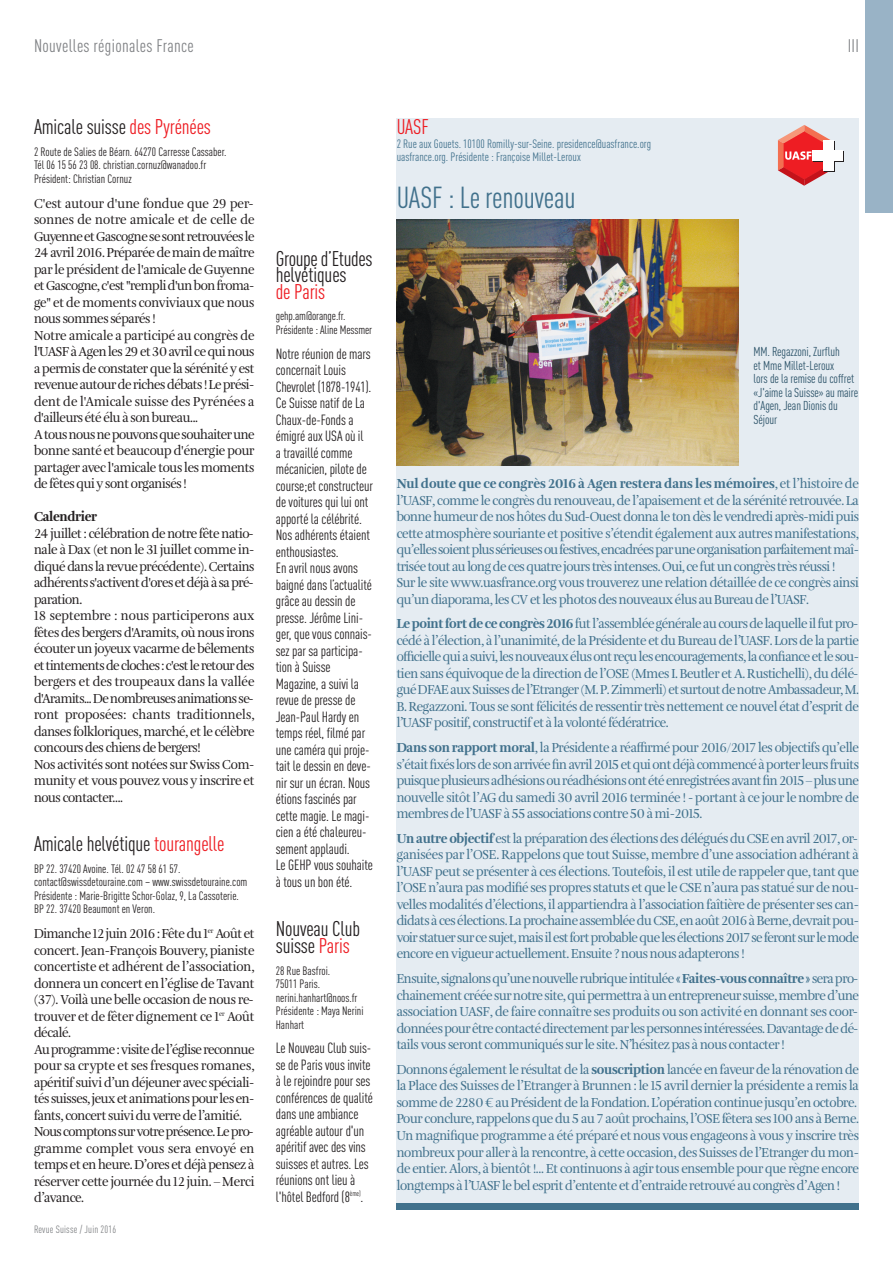
<style>
.page{position:relative;width:893px;height:1263px;background:#fff}
.page>*{position:absolute;margin:0;border:0;box-sizing:border-box;transform-origin:0 0}
.t1{font:condensed 30px "DINOT";letter-spacing:-.005em;color:#41718c}
.t2{font:condensed 21px/16.5px "DINOT";letter-spacing:-.005em;color:#231f20}
.t3{font:condensed 21px "DINOT";letter-spacing:-.005em;color:#ee1d23}
.t4{font:condensed 18px "DINOT";letter-spacing:.02em;color:#808285}
.t5{font:condensed 14.7px/16.5px "DINOT";letter-spacing:-.005em;color:#231f20}
.t6{font:13.5px/16.5px "Amalia Pro";letter-spacing:-.03em;color:#41718c;text-align:justify;scale:.95 1}
.t7{font:13.5px/16.5px "Amalia Pro";letter-spacing:-.03em;color:#231f20;scale:.95 1}
.t8{font:900 13.5px "Amalia Pro";letter-spacing:-.03em;color:#231f20;scale:.95 1}
.t9{font:condensed 12.75px/13.5px "DINOT";letter-spacing:-.005em;color:#2b5268}
.t10{font:condensed 12px/13.5px "DINOT";color:#231f20}
.t11{font:condensed 12px/13.5px "DINOT";color:#41718c}
.t12{font:condensed 10.5px "DINOT";letter-spacing:.02em;color:#808285}
.s1{color:#ee1d23}
.s2{font-weight:900}
</style>
<div class="page">
<div style="left:397px;top:118px;width:462px;height:1088px;background:#e5ecf2"></div>
<img style="left:397px;top:219px;width:341px;height:246px">
<div style="left:865px;top:0;width:28px;height:213px;background:#99b3c6"></div>
<svg style="left:778px;top:125px;width:53px;height:61px"></svg>
<svg style="left:814px;top:151px;width:30px;height:10px"></svg>
<div style="left:824px;top:141px;width:10px;height:30px;background:#fff"></div>
<div style="left:813px;top:150px;width:30px;height:10px;background:#fff"></div>
<div style="left:823px;top:140px;width:10px;height:30px;background:#fff"></div>
<div style="left:397px;top:1203px;width:462px;height:7px;background:#41718c"></div>
<h3 class="t4" style="left:34px;top:39px;width:161px">Nouvelles régionales France</h3>
<h3 class="t4" style="left:848px;top:39px;width:13px">III</h3>
<h2 class="t2" style="left:34px;top:121px;width:178px">Amicale suisse <span class="s1">des Pyrénées</span></h2>
<p class="t10" style="left:34px;top:146px;width:194px">2 Route de Salies de Béarn. 64270 Carresse Cassaber.<br>Tél 06 15 56 23 08. christian.cornuz@wanadoo.fr<br>Président: Christian Cornuz</p>
<p class="t7" style="left:34px;top:195px;width:234px">C'est autour d'une fondue que 29 per&shy;sonnes de notre amicale et de celle de GuyenneetGascognesesont retrouvées le 24 avril 2016. Préparée de main de maître par le président de l'amicale de Guyenne etGascogne,c'est"remplid'unbonfroma&shy;ge" et de moments conviviaux que nous nous sommes séparés !<br>Notre amicale a participé au congrès de l'UASFàAgenles29et30avril cequinous a permis de constater que la sérénité y est revenueautourderichesdébats !Leprési&shy;dent de l'Amicale suisse des Pyrénées a d'ailleurs été élu à son bureau...<br>Atousnousnepouvonsquesouhaiterune bonne santé et beaucoup d'énergie pour partager avec l'amicale tous les moments de fêtes qui y sont organisés !</p>
<p class="t8" style="left:34px;top:511px;width:68px">Calendrier</p>
<p class="t7" style="left:34px;top:525px;width:234px">24 juillet : célébration de notre fête natio&shy;nale à Dax (et non le 31 juillet comme in&shy;diqué dans la revue précédente). Certains adhérents s'activentd'oresetdéjààsapré&shy;paration.<br>18 septembre : nous participerons aux fêtes des bergers d'Aramits, où nous irons écouter un joyeux vacarme de bêlements ettintementsdecloches :c'estleretourdes bergers et des troupeaux dans la vallée d'Aramits...Denombreusesanimations se&shy;ront proposées: chants traditionnels, danses folkloriques, marché, et le célèbre concours des chiens de bergers!<br>Nos activités sont notées sur Swiss Com&shy;munity et vous pouvez vous y inscrire et nous contacter....</p>
<h2 class="t2" style="left:34px;top:838px;width:192px">Amicale helvétique <span class="s1">tourangelle</span></h2>
<p class="t10" style="left:34px;top:863px;width:215px">BP 22. 37420 Avoine. Tél. 02 47 58 61 57. contact@swissdetouraine.com – www.swissdetouraine.com Présidente : Marie-Brigitte Schor-Golaz, 9, La Cassoterie.<br>BP 22. 37420 Beaumont en Veron.</p>
<p class="t7" style="left:34px;top:926px;width:234px">Dimanche 12 juin 2016 : Fête du 1<sup>er</sup> Août et concert. Jean-François Bouvery, pianiste concertiste et adhérent de l’association, donnera un concert en l’église de Tavant (37). Voilà une belle occasion de nous re&shy;trouver et de fêter dignement ce 1<sup>er</sup> Août décalé.<br>Auprogramme:visitedel’églisereconnue pour sa crypte et ses fresques romanes, apéritif suivi d’un déjeuner avec spéciali&shy;tés suisses,jeuxetanimationspour lesen&shy;fants, concert suivi du verre de l’amitié.<br>Nouscomptons survotreprésence.Lepro&shy;gramme complet vous sera envoyé en temps et en heure. D’ores et déjà pensez à réserver cette journée du 12 juin. – Merci d’avance.</p>
<p class="t12" style="left:34px;top:1225px;width:84px">Revue Suisse / Juin 2016</p>
<h2 class="t2" style="left:276px;top:252px;width:98px">Groupe d’Etudes helvétiques</h2>
<h2 class="t3" style="left:276px;top:284px;width:51px">de Paris</h2>
<p class="t10" style="left:276px;top:311px;width:98px">gehp.am@orange.fr.<br>Présidente : Aline Messmer</p>
<p class="t5" style="left:276px;top:347px;width:99px">Notre réunion de mars concernait Louis<br>Chevrolet (1878-1941).<br>Ce Suisse natif de La<br>Chaux-de-Fonds a émigré aux USA où il<br>a travaillé comme mécanicien, pilote de course;et constructeur de voitures qui lui ont apporté la célébrité.<br>Nos adhérents étaient enthousiastes.<br>En avril nous avons baigné dans l’actualité grâce au dessin de presse. Jérôme Lini&shy;ger, que vous connais&shy;sez par sa participa&shy;tion à Suisse<br>Magazine, a suivi la revue de presse de<br>Jean-Paul Hardy en temps réel, filmé par une caméra qui proje&shy;tait le dessin en deve&shy;nir sur un écran. Nous étions fascinés par cette magie. Le magi&shy;cien a été chaleureu&shy;sement applaudi.<br>Le GEHP vous souhaite à tous un bon été.</p>
<h2 class="t2" style="left:276px;top:923px;width:86px">Nouveau Club suisse <span class="s1">Paris</span></h2>
<p class="t10" style="left:276px;top:965px;width:89px">28 Rue Basfroi.<br>75011 Paris. nerini.hanhart@noos.fr<br>Présidente : Maya Nerini<br>Hanhart</p>
<p class="t5" style="left:276px;top:1041px;width:99px">Le Nouveau Club suis&shy;se de Paris vous invite à le rejoindre pour ses conférences de qualité dans une ambiance agréable autour d'un apéritif avec des vins suisses et autres. Les réunions ont lieu à l'hôtel Bedford (8<sup>ème)</sup>.</p>
<h2 class="t3" style="left:397px;top:119px;width:34px">UASF</h2>
<p class="t11" style="left:397px;top:138px;width:256px">2 Rue aux Gouets. 10100 Romilly-sur-Seine. presidence@uasfrance.org uasfrance.org. Présidente : Françoise Millet-Leroux</p>
<h1 class="t1" style="left:397px;top:186px;width:181px">UASF : Le renouveau</h1>
<p class="t9" style="left:754px;top:346px;width:106px">MM. Regazzoni, Zurfluh<br>et Mme Millet-Leroux<br>lors de la remise du coffret «J'aime la Suisse» au maire d'Agen, Jean Dionis du<br>Séjour</p>
<p class="t6" style="left:397px;top:476px;width:488px;text-align:left"><span class="s2">Nul doute que ce congrès 2016 à Agen restera dans les mémoires</span>, et l’histoire de l’UASF, comme le congrès du renouveau, de l’apaisement et de la sérénité retrouvée. La bonne humeur de nos hôtes du Sud-Ouest donna le ton dès le vendredi après-midi puis cette atmosphère souriante et positive s’étendit également aux autres manifestations, qu’ellessoientplussérieusesoufestives,encadréesparuneorganisationparfaitementmaî&shy;trisée tout au long de ces quatre jours très intenses. Oui, ce fut un congrès très réussi !<br>Sur le site www.uasfrance.org vous trouverez une relation détaillée de ce congrès ainsi qu’un diaporama, les CV et les photos des nouveaux élus au Bureau de l’UASF.</p>
<p class="t6" style="left:397px;top:616px;width:488px"><span class="s2">Lepoint fortdececongrès2016</span>futl’assembléegénéraleaucoursdelaquelleilfutpro&shy;cédé à l’élection, à l’unanimité, de la Présidente et du Bureau de l’UASF. Lors de la partie officiellequiasuivi,lesnouveauxélusont reçulesencouragements,laconfianceetlesou&shy;tien sans équivoque de la direction de l’OSE (Mmes I. Beutler et A. Rustichelli), du délé&shy;guéDFAEauxSuissesdel’Etranger (M.P.Zimmerli)et surtoutdenotreAmbassadeur,M.<br>B. Regazzoni. Tous se sont félicités de ressentir très nettement ce nouvel état d’esprit de l’UASF positif, constructif et à la volonté fédératrice.</p>
<p class="t6" style="left:397px;top:740px;width:488px"><span class="s2">Dans son rapport moral</span>, la Présidente a réaffirmé pour 2016/2017 les objectifs qu’elle s’étaitfixés lorsdesonarrivéefinavril2015etquiontdéjàcommencéàporter leurs fruits puisqueplusieursadhésionsouréadhésionsontétéenregistréesavantfin2015–plusune nouvelle sitôt l’AG du samedi 30 avril 2016 terminée ! - portant à ce jour le nombre de membres de l’UASF à 55 associations contre 50 à mi-2015.</p>
<p class="t6" style="left:397px;top:831px;width:488px"><span class="s2">Un autre objectif</span> est la préparation des élections des délégués du CSE en avril 2017, or&shy;ganisées par l’OSE. Rappelons que tout Suisse, membre d’une association adhérant à l’UASF peut se présenter à ces élections. Toutefois, il est utile de rappeler que, tant que l’OSE n’aura pas modifié ses propres statuts et que le CSE n’aura pas statué sur de nou&shy;velles modalités d’élections, il appartiendra à l’association faîtière de présenter ses can&shy;didatsàcesélections.LaprochaineassembléeduCSE,enaoût2016àBerne,devraitpou&shy;voir statuer surcesujet,mais ilestfortprobablequelesélections2017seferont sur lemode encore en vigueur actuellement. Ensuite ? nous nous adapterons !</p>
<p class="t6" style="left:397px;top:971px;width:488px">Ensuite, signalonsqu’unenouvellerubriqueintitulée<span class="s2">«Faites-vousconnaître»</span> serapro&shy;chainement crééesurnotresite,quipermettraàunentrepreneur suisse,membred’une association UASF, de faire connaître ses produits ou son activité en donnant ses coor&shy;donnéespourêtrecontactédirectementpar lespersonnes intéressées.Davantagededé&shy;tails vous seront communiqués sur le site. N’hésitez pas à nous contacter !</p>
<p class="t6" style="left:397px;top:1062px;width:488px;text-align:left">Donnons également le résultat de la <span class="s2">souscription</span> lancée en faveur de la rénovation de la Place des Suisses de l’Etranger à Brunnen : le 15 avril dernier la présidente a remis la somme de 2280 € au Président de la Fondation. L’opération continue jusqu’en octobre.<br>Pour conclure, rappelons que du 5 au 7 août prochains, l’OSE fêtera ses 100 ans à Berne.<br>Un magnifique programme a été préparé et nous vous engageons à vous y inscrire très nombreux pour aller à la rencontre, à cette occasion, des Suisses de l’Etranger du mon&shy;de entier. Alors, à bientôt !... Et continuons à agir tous ensemble pour que règne encore longtemps à l’UASF le bel esprit d’entente et d’entraide retrouvé au congrès d’Agen !</p>
</div>
